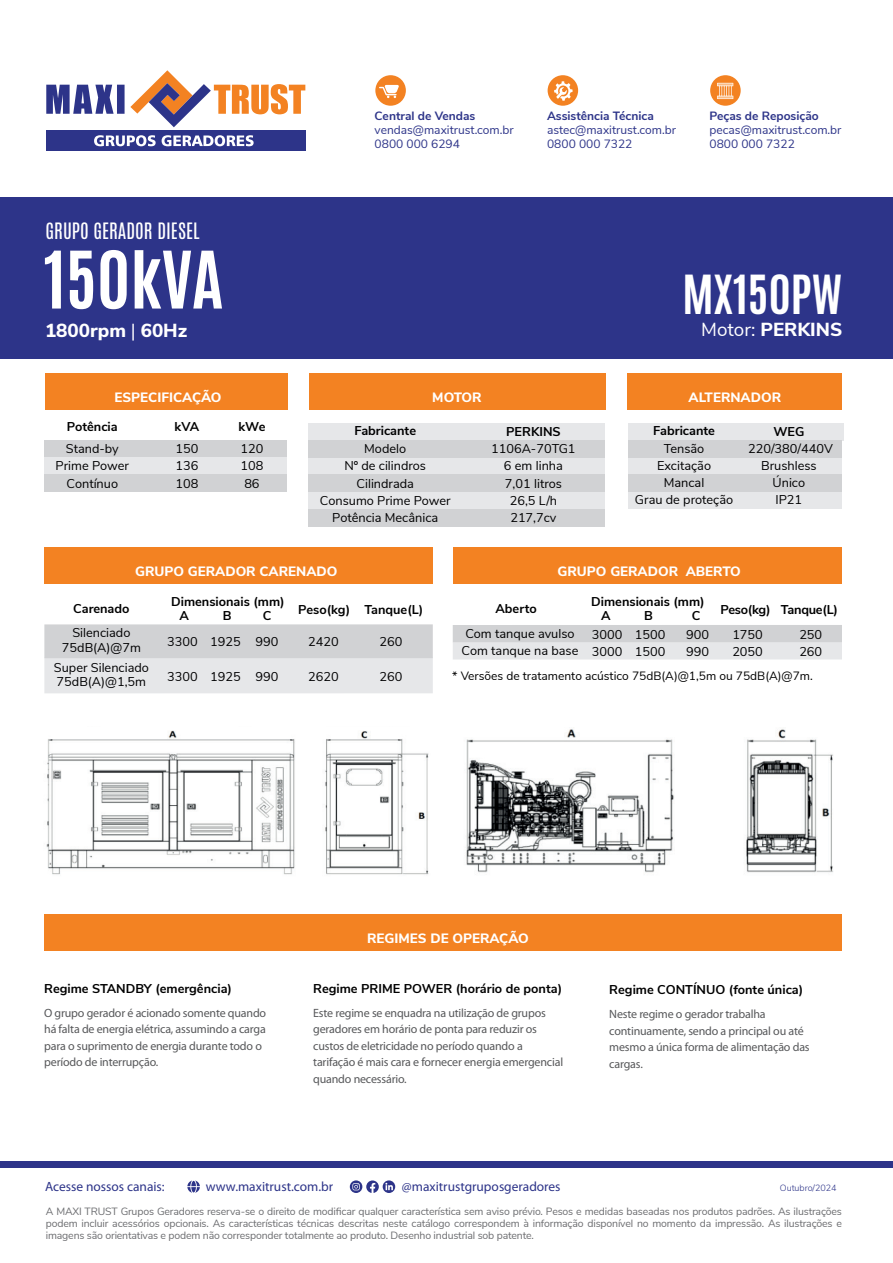
<style>
.page{position:relative;width:893px;height:1263px;background:#fff}
.page>*{position:absolute;margin:0;border:0;box-sizing:border-box;transform-origin:0 0}
.t1{font:700 67.35px "Antonio";color:#fff}
.t2{font:700 45px "Antonio";color:#fff}
.t3{font:800 18.9px "Nunito Sans";color:#fff}
.t4{font:18.9px "Antonio";color:#fff}
.t5{font:800 13.5px "Nunito Sans";color:#fff}
.t6{font:13.5px "Myriad Pro";color:#2d3489}
.t7{font:12.75px/17.2px "Nunito Sans";color:#000001;text-align:center}
.t8{font:700 12.75px "Nunito Sans";color:#000001}
.t9{font:12px/16.5px "Myriad Pro";letter-spacing:-.015em;color:#57585a}
.t10{font:12px/14.4px "Nunito Sans";color:#2d3489}
.t11{font:12px "Nunito Sans";color:#000001}
.t12{font:700 12px "Nunito Sans";color:#2d3489}
.t13{font:10.5px/12px "Nunito Sans";letter-spacing:-.015em;color:#6c6d70;text-align:justify}
.t14{font:300 9px "Nunito Sans";color:#2d3489}
.s1{font-weight:400}
</style>
<div class="page">
<div style="left:45px;top:373px;width:243px;height:37px;background:#f38222"></div>
<div style="left:627px;top:373px;width:215px;height:37px;background:#f38222"></div>
<div style="left:628px;top:423px;width:213px;height:17px;background:#e6e7e9"></div>
<div style="left:628px;top:457px;width:213px;height:17px;background:#e6e7e9"></div>
<div style="left:628px;top:492px;width:213px;height:17px;background:#e6e7e9"></div>
<div style="left:628px;top:440px;width:213px;height:17px;background:#d1d2d4"></div>
<div style="left:628px;top:474px;width:213px;height:18px;background:#d1d2d4"></div>
<div style="left:375px;top:75px;width:31px;height:31px;background:#f38222;border-radius:50%"></div>
<div style="left:548px;top:75px;width:30px;height:31px;background:#f38222;border-radius:50%"></div>
<div style="left:710px;top:75px;width:31px;height:31px;background:#f38222;border-radius:50%"></div>
<svg style="left:46px;top:70px;width:259px;height:57px"></svg>
<div style="left:46px;top:130px;width:259px;height:21px;background:#2d3489"></div>
<svg style="left:94px;top:135px;width:160px;height:11px"></svg>
<svg style="left:379px;top:85px;width:20px;height:13px"></svg>
<svg style="left:717px;top:83px;width:16px;height:16px"></svg>
<svg style="left:554px;top:81px;width:19px;height:20px"></svg>
<div style="left:0;top:197px;width:893px;height:162px;background:#2d3489"></div>
<div style="left:0;top:1160px;width:893px;height:7px;background:#2d3489"></div>
<div style="left:44px;top:548px;width:388px;height:36px;background:#f38222"></div>
<div style="left:454px;top:548px;width:388px;height:36px;background:#f38222"></div>
<svg style="left:187px;top:1180px;width:13px;height:12px"></svg>
<svg style="left:350px;top:1180px;width:12px;height:13px"></svg>
<svg style="left:383px;top:1180px;width:12px;height:13px"></svg>
<svg style="left:352px;top:1183px;width:8px;height:7px"></svg>
<svg style="left:366px;top:1180px;width:13px;height:13px"></svg>
<svg style="left:385px;top:1183px;width:8px;height:7px"></svg>
<div style="left:44px;top:440px;width:243px;height:17px;background:#d1d2d4"></div>
<div style="left:44px;top:457px;width:243px;height:17px;background:#e6e7e9"></div>
<div style="left:44px;top:474px;width:243px;height:18px;background:#d1d2d4"></div>
<div style="left:309px;top:373px;width:296px;height:37px;background:#f38222"></div>
<div style="left:309px;top:423px;width:296px;height:17px;background:#e6e7e9"></div>
<div style="left:309px;top:457px;width:296px;height:17px;background:#e6e7e9"></div>
<div style="left:309px;top:492px;width:296px;height:17px;background:#e6e7e9"></div>
<div style="left:309px;top:440px;width:296px;height:17px;background:#d1d2d4"></div>
<div style="left:309px;top:474px;width:296px;height:18px;background:#d1d2d4"></div>
<div style="left:309px;top:509px;width:296px;height:17px;background:#d1d2d4"></div>
<div style="left:44px;top:657px;width:389px;height:36px;background:#e6e7e9"></div>
<div style="left:44px;top:624px;width:389px;height:34px;background:#d1d2d4"></div>
<div style="left:44px;top:915px;width:798px;height:36px;background:#f38222"></div>
<div style="left:453px;top:642px;width:389px;height:17px;background:#e6e7e9"></div>
<div style="left:453px;top:625px;width:389px;height:17px;background:#d1d2d4"></div>
<img style="left:46px;top:730px;width:383px;height:145px">
<img style="left:466px;top:729px;width:367px;height:144px">
<h3 class="t4" style="left:46px;top:217px;width:156px">GRUPO GERADOR DIESEL</h3>
<h1 class="t1" style="left:44px;top:229px;width:182px">150kVA</h1>
<p class="t12" style="left:375px;top:107px;width:102px">Central de Vendas</p>
<p class="t10" style="left:375px;top:122px;width:141px">vendas@maxitrust.com.br<br>0800 000 6294</p>
<p class="t12" style="left:547px;top:107px;width:108px">Assistência Técnica</p>
<p class="t10" style="left:547px;top:122px;width:131px">astec@maxitrust.com.br<br>0800 000 7322</p>
<p class="t12" style="left:709px;top:107px;width:111px">Peças de Reposição</p>
<p class="t10" style="left:709px;top:122px;width:134px">pecas@maxitrust.com.br<br>0800 000 7322</p>
<h2 class="t2" style="left:682px;top:260px;width:161px">MX150PW</h2>
<h3 class="t3" style="left:45px;top:316px;width:144px">1800rpm <span class="s1">|</span> 60Hz</h3>
<h3 class="t3" style="left:701px;top:316px;width:142px"><span class="s1">Motor:</span> PERKINS</h3>
<p class="t5" style="left:115px;top:387px;width:108px">ESPECIFICAÇÃO</p>
<p class="t5" style="left:688px;top:387px;width:94px">ALTERNADOR</p>
<p class="t5" style="left:432px;top:387px;width:51px">MOTOR</p>
<p class="t8" style="left:67px;top:417px;width:52px">Potência</p>
<p class="t8" style="left:175px;top:417px;width:26px">kVA</p>
<p class="t8" style="left:238px;top:417px;width:29px">kWe</p>
<p class="t7" style="left:56px;top:439px;width:75px">Stand-by<br>Prime Power<br>Contínuo</p>
<p class="t7" style="left:175px;top:439px;width:24px;text-align:justify">150<br>136<br>108</p>
<p class="t7" style="left:240px;top:439px;width:24px">120<br>108<br>86</p>
<p class="t8" style="left:354px;top:421px;width:63px">Fabricante</p>
<p class="t7" style="left:320px;top:439px;width:132px">Modelo<br>Nº de cilindros<br>Cilindrada<br>Consumo Prime Power<br>Potência Mecânica</p>
<p class="t8" style="left:506px;top:423px;width:56px">PERKINS</p>
<p class="t8" style="left:653px;top:421px;width:63px">Fabricante</p>
<p class="t8" style="left:773px;top:423px;width:32px">WEG</p>
<p class="t7" style="left:635px;top:439px;width:100px">Tensão<br>Excitação<br>Mancal<br>Grau de proteção</p>
<p class="t7" style="left:748px;top:439px;width:86px">220/380/440V<br>Brushless<br>Único<br>IP21</p>
<p class="t7" style="left:491px;top:439px;width:86px">1106A-70TG1<br>6 em linha<br>7,01 litros<br>26,5 L/h<br>217,7cv</p>
<p class="t5" style="left:135px;top:562px;width:204px">GRUPO GERADOR CARENADO</p>
<p class="t5" style="left:557px;top:562px;width:185px">GRUPO GERADOR ABERTO</p>
<p class="t8" style="left:73px;top:599px;width:58px">Carenado</p>
<p class="t7" style="left:62px;top:625px;width:80px;line-height:14.2px">Silenciado<br>75dB(A)@7m</p>
<p class="t7" style="left:54px;top:659px;width:97px;line-height:14.2px;text-align:left">Super Silenciado<br>75dB(A)@1,5m</p>
<p class="t8" style="left:171px;top:593px;width:115px">Dimensionais (mm)</p>
<p class="t8" style="left:179px;top:606px;width:11px">A</p>
<p class="t8" style="left:223px;top:606px;width:10px">B</p>
<p class="t7" style="left:167px;top:632px;width:32px">3300</p>
<p class="t7" style="left:167px;top:667px;width:32px">3300</p>
<p class="t7" style="left:210px;top:632px;width:32px">1925</p>
<p class="t7" style="left:210px;top:667px;width:32px">1925</p>
<p class="t7" style="left:255px;top:632px;width:24px">990</p>
<p class="t7" style="left:255px;top:667px;width:24px">990</p>
<p class="t8" style="left:591px;top:593px;width:115px">Dimensionais (mm)</p>
<p class="t8" style="left:495px;top:599px;width:43px">Aberto</p>
<p class="t7" style="left:461px;top:624px;width:118px">Com tanque avulso<br>Com tanque na base</p>
<p class="t11" style="left:452px;top:667px;width:362px">* Versões de tratamento acústico 75dB(A)@1,5m ou 75dB(A)@7m.</p>
<p class="t8" style="left:720px;top:600px;width:52px">Peso(kg)</p>
<p class="t8" style="left:298px;top:600px;width:127px">Peso(kg) Tanque(L)</p>
<p class="t8" style="left:781px;top:600px;width:58px">Tanque(L)</p>
<p class="t8" style="left:601px;top:606px;width:11px">A</p>
<p class="t8" style="left:644px;top:606px;width:10px">B</p>
<p class="t8" style="left:692px;top:606px;width:10px">C</p>
<p class="t7" style="left:619px;top:623px;width:32px;text-align:left">2000<br>2250</p>
<p class="t7" style="left:677px;top:623px;width:32px;text-align:left">1400<br>1550</p>
<p class="t7" style="left:732px;top:623px;width:28px">750<br>1 9</p>
<p class="t7" style="left:797px;top:623px;width:32px;text-align:left">900<br>1250</p>
<p class="t7" style="left:481px;top:623px;width:118px">Com tanque avulso<br>Com tanque na base</p>
<p class="t7" style="left:592px;top:625px;width:32px;text-align:left">3000<br>3000</p>
<p class="t7" style="left:635px;top:625px;width:32px;text-align:left">1500<br>1500</p>
<p class="t7" style="left:686px;top:625px;width:24px;text-align:left">900<br>990</p>
<p class="t7" style="left:732px;top:625px;width:32px;text-align:left">1750<br>2050</p>
<p class="t7" style="left:799px;top:625px;width:24px;text-align:left">250<br>260</p>
<p class="t7" style="left:308px;top:632px;width:32px">2420</p>
<p class="t7" style="left:308px;top:667px;width:32px">2620</p>
<p class="t7" style="left:380px;top:632px;width:24px">260</p>
<p class="t7" style="left:380px;top:667px;width:24px">260</p>
<p class="t8" style="left:44px;top:979px;width:189px">Regime STANDBY (emergência)</p>
<p class="t9" style="left:44px;top:1004px;width:223px">O grupo gerador é acionado somente quando há falta de energia elétrica, assumindo a carga para o suprimento de energia durante todo o período de interrupção.</p>
<p class="t5" style="left:367px;top:928px;width:163px">REGIMES DE OPERAÇÃO</p>
<p class="t8" style="left:313px;top:979px;width:250px">Regime PRIME POWER (horário de ponta)</p>
<p class="t9" style="left:313px;top:1004px;width:251px">Este regime se enquadra na utilização de grupos geradores em horário de ponta para reduzir os custos de eletricidade no período quando a tarifação é mais cara e fornecer energia emergencial quando necessário.</p>
<p class="t8" style="left:609px;top:980px;width:195px">Regime CONTÍNUO (fonte única)</p>
<p class="t9" style="left:609px;top:1006px;width:202px">Neste regime o gerador trabalha continuamente, sendo a principal ou até mesmo a única forma de alimentação das cargas.</p>
<p class="t6" style="left:45px;top:1178px;width:121px">Acesse nossos canais:</p>
<p class="t6" style="left:206px;top:1178px;width:129px">www.maxitrust.com.br</p>
<p class="t6" style="left:402px;top:1178px;width:160px">@maxitrustgruposgeradores</p>
<p class="t14" style="left:780px;top:1182px;width:58px">Outubro/2024</p>
<p class="t13" style="left:46px;top:1205px;width:797px">A MAXI TRUST Grupos Geradores reserva-se o direito de modificar qualquer característica sem aviso prévio. Pesos e medidas baseadas nos produtos padrões. As ilustrações podem incluir acessórios opcionais. As características técnicas descritas neste catálogo correspondem à informação disponível no momento da impressão. As ilustrações e imagens são orientativas e podem não corresponder totalmente ao produto. Desenho industrial sob patente.</p>
</div>
